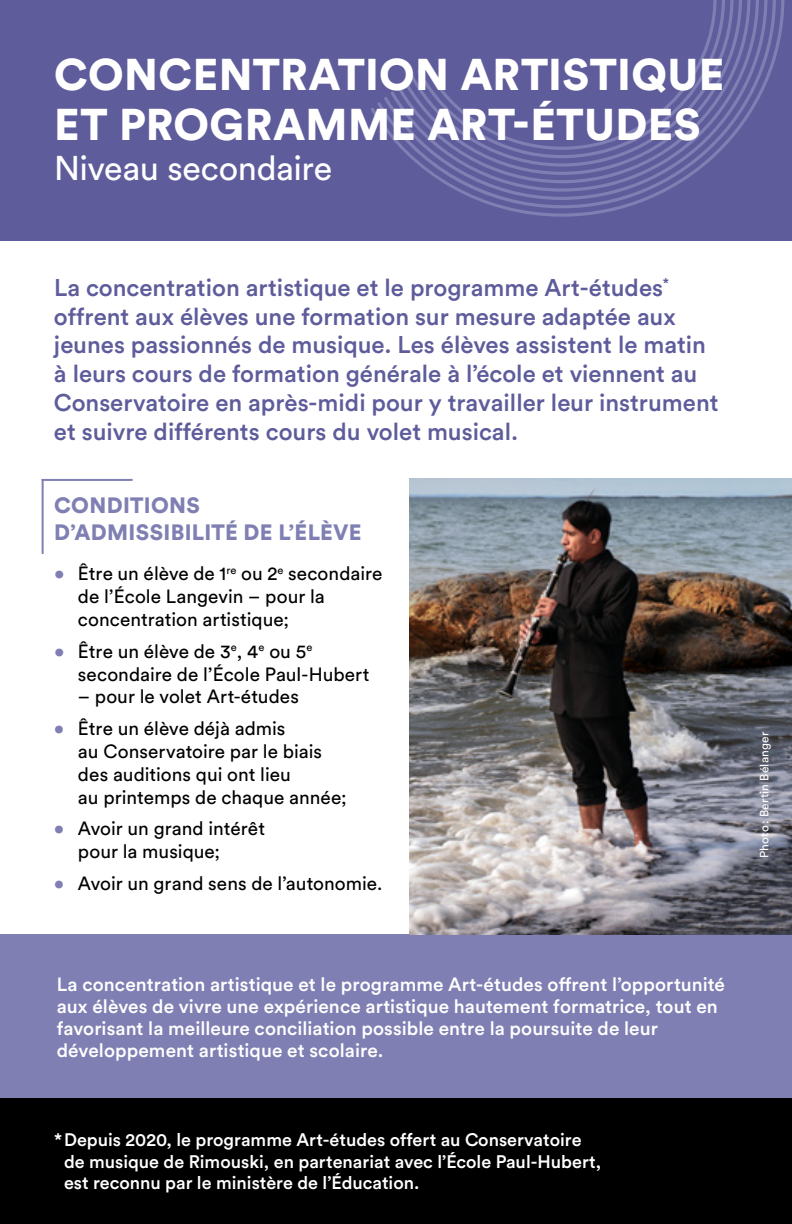
<style>
.page{position:relative;width:792px;height:1224px;background:#fff}
.page>*{position:absolute;margin:0;border:0;box-sizing:border-box;transform-origin:0 0}
.t1{font:900 44px/50px "Circular Std";letter-spacing:.01em;color:#fff}
.t2{font:34px "Circular Std";letter-spacing:-.01em;color:#fff}
.t3{font:500 24px/28.8px "Circular Std";color:#5e5c9b}
.t4{font:900 22px/26.4px "Circular Std";letter-spacing:.015em;color:#7f7fb3}
.t5{font:19px/22.8px "Circular Std";color:#000}
.t6{font:500 19px/22px "Circular Std";letter-spacing:.005em;color:#fff}
.t7{font:500 18px/21.6px "Circular Std";color:#fff}
.t8{font:12px "Circular Std";letter-spacing:.02em;color:#fff}
.s1{color:#7f7fb3}
</style>
<div class="page">
<div style="left:0;top:0;width:792px;height:240px;background:#5e5c9b"></div>
<div style="left:0;top:1098px;width:792px;height:126px;background:#000"></div>
<div style="left:0;top:935px;width:792px;height:163px;background:#7f7fb3"></div>
<svg style="left:371px;top:0;width:414px;height:217px"></svg>
<img style="left:410px;top:479px;width:382px;height:456px">
<hr style="left:42px;top:479px;width:91px;height:2px;background:#7f7fb3">
<hr style="left:42px;top:479px;width:2px;height:75px;background:#7f7fb3">
<h1 class="t1" style="left:54px;top:48px;width:672px">CONCENTRATION ARTISTIQUE<br>ET PROGRAMME ART-ÉTUDES</h1>
<h2 class="t2" style="left:54px;top:148px;width:280px">Niveau secondaire</h2>
<p class="t3" style="left:54px;top:273px;width:666px">La concentration artistique et le programme Art-études<sup>* </sup>offrent aux élèves une formation sur mesure adaptée aux jeunes passionnés de musique. Les élèves assistent le matin à leurs cours de formation générale à l’école et viennent au Conservatoire en après-midi pour y travailler leur instrument et suivre différents cours du volet musical.</p>
<p class="t4" style="left:54px;top:492px;width:309px">CONDITIONS<br>D’ADMISSIBILITÉ DE L’ÉLÈVE</p>
<p class="t5" style="left:78px;top:562px;width:306px;text-indent:-24px"><span class="s1">•</span> Être un élève de 1<sup>re</sup> ou 2<sup>e</sup> secondaire de l’École Langevin – pour la concentration artistique;</p>
<p class="t5" style="left:78px;top:639px;width:293px;text-indent:-24px"><span class="s1">•</span> Être un élève de 3<sup>e</sup>, 4<sup>e</sup> ou 5<sup>e </sup>secondaire de l’École Paul-Hubert</p>
<p class="t5" style="left:78px;top:685px;width:223px">– pour le volet Art-études</p>
<p class="t5" style="left:78px;top:717px;width:270px;text-indent:-24px"><span class="s1">•</span> Être un élève déjà admis<br>au Conservatoire par le biais des auditions qui ont lieu<br>au printemps de chaque année;</p>
<p class="t5" style="left:78px;top:817px;width:189px;text-indent:-24px"><span class="s1">•</span> Avoir un grand intérêt pour la musique;</p>
<p class="t5" style="left:54px;top:872px;width:330px"><span class="s1">•</span> Avoir un grand sens de l’autonomie.</p>
<p class="t6" style="left:57px;top:973px;width:670px">La concentration artistique et le programme Art-études offrent l’opportunité aux élèves de vivre une expérience artistique hautement formatrice, tout en favorisant la meilleure conciliation possible entre la poursuite de leur développement artistique et scolaire.</p>
<p class="t7" style="left:64px;top:1129px;width:539px;text-indent:-10px">*Depuis 2020, le programme Art-études offert au Conservatoire de musique de Rimouski, en partenariat avec l’École Paul-Hubert, est reconnu par le ministère de l’Éducation.</p>
<p class="t8" style="left:757px;top:858px;width:128px;rotate:-90deg">Photo: Bertin Bélanger</p>
</div>
